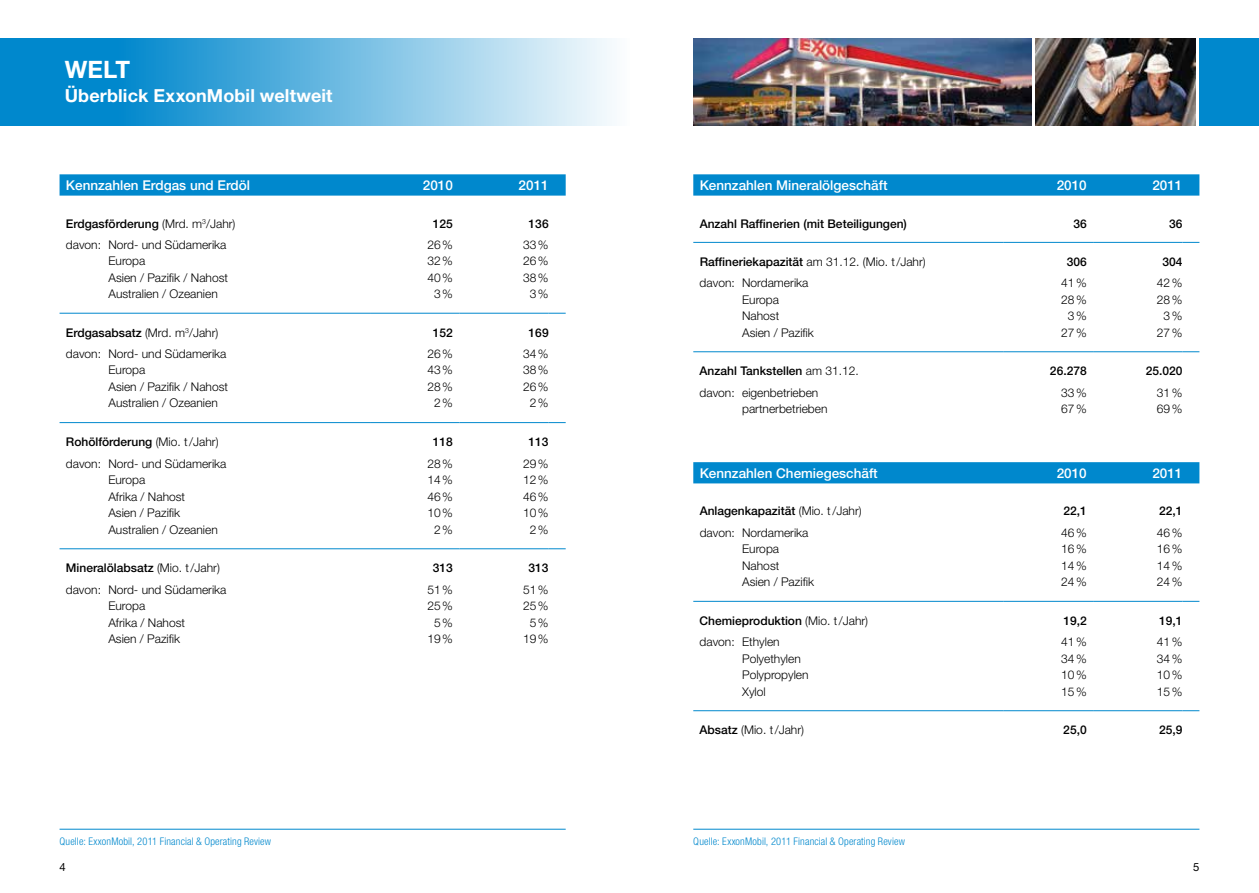
<style>
.page{position:relative;width:1259px;height:893px;background:#fff}
.page>*{position:absolute;margin:0;border:0;box-sizing:border-box;transform-origin:0 0}
.t1{font:700 24px "Helvetica Neue LT Pro";color:#fff}
.t2{font:700 18px "Helvetica Neue LT Pro";letter-spacing:.005em;color:#fff}
.t3{font:500 13.5px "Helvetica Neue LT Pro";color:#fff}
.t4{font:300 12px/16.5px "Helvetica Neue LT Pro";color:#000}
.t5{font:500 12px "Helvetica Neue LT Pro";color:#000}
.t6{font:11.25px "Helvetica Neue LT Pro";color:#000}
.t7{font:300 condensed 10.5px "Helvetica Neue LT Pro";letter-spacing:.01em;color:#0088cd}
.s1{font-weight:300}
.s2{font-weight:500}
</style>
<div class="page">
<hr style="left:693px;top:829px;width:506px;height:1px;background:#0088cd">
<hr style="left:60px;top:829px;width:506px;height:1px;background:#0088cd">
<svg style="left:693px;top:174px;width:506px;height:22px;background:#088cce"></svg>
<hr style="left:693px;top:242px;width:310px;height:1px;background:#0088cd">
<hr style="left:1003px;top:242px;width:90px;height:1px;background:#0088cd">
<hr style="left:1093px;top:242px;width:89px;height:1px;background:#0088cd">
<svg style="left:1182px;top:242px;width:17px;height:1px"></svg>
<hr style="left:693px;top:351px;width:310px;height:1px;background:#0088cd">
<hr style="left:1003px;top:351px;width:90px;height:1px;background:#0088cd">
<hr style="left:1093px;top:351px;width:89px;height:1px;background:#0088cd">
<svg style="left:1182px;top:351px;width:17px;height:1px"></svg>
<div style="left:693px;top:462px;width:506px;height:21px;background:#0088cd"></div>
<hr style="left:693px;top:601px;width:310px;height:1px;background:#0088cd">
<hr style="left:1003px;top:601px;width:90px;height:1px;background:#0088cd">
<hr style="left:1093px;top:601px;width:89px;height:1px;background:#0088cd">
<svg style="left:1182px;top:601px;width:17px;height:1px"></svg>
<hr style="left:693px;top:710px;width:310px;height:1px;background:#0088cd">
<hr style="left:1003px;top:710px;width:90px;height:1px;background:#0088cd">
<hr style="left:1093px;top:710px;width:89px;height:1px;background:#0088cd">
<svg style="left:1182px;top:710px;width:17px;height:1px"></svg>
<div style="left:1199px;top:38px;width:60px;height:87px;background:#0088cd"></div>
<img style="left:693px;top:38px;width:338px;height:87px">
<img style="left:1035px;top:38px;width:160px;height:87px">
<svg style="left:0;top:38px;width:612px;height:87px;background:#62b5df"></svg>
<svg style="left:60px;top:174px;width:506px;height:22px;background:#088bce"></svg>
<hr style="left:60px;top:313px;width:310px;height:1px;background:#0088cd">
<hr style="left:370px;top:313px;width:89px;height:1px;background:#0088cd">
<hr style="left:459px;top:313px;width:90px;height:1px;background:#0088cd">
<svg style="left:549px;top:313px;width:17px;height:1px"></svg>
<hr style="left:60px;top:422px;width:310px;height:1px;background:#0088cd">
<hr style="left:370px;top:422px;width:89px;height:1px;background:#0088cd">
<hr style="left:459px;top:422px;width:90px;height:1px;background:#0088cd">
<svg style="left:549px;top:422px;width:17px;height:1px"></svg>
<hr style="left:60px;top:548px;width:310px;height:1px;background:#0088cd">
<hr style="left:370px;top:548px;width:89px;height:1px;background:#0088cd">
<hr style="left:459px;top:548px;width:90px;height:1px;background:#0088cd">
<svg style="left:549px;top:548px;width:17px;height:1px"></svg>
<h1 class="t1" style="left:65px;top:55px;width:67px">Welt</h1>
<h2 class="t2" style="left:65px;top:85px;width:269px">Überblick ExxonMobil weltweit</h2>
<p class="t3" style="left:66px;top:177px;width:186px">Kennzahlen Erdgas und Erdöl</p>
<p class="t3" style="left:423px;top:177px;width:32px">2010</p>
<p class="t3" style="left:518px;top:177px;width:32px">2011</p>
<p class="t5" style="left:66px;top:216px;width:171px">Erdgasförderung <span class="s1">(Mrd. m</span><sup>3</sup><span class="s1">/Jahr)</span></p>
<p class="t5" style="left:433px;top:216px;width:22px">125</p>
<p class="t5" style="left:528px;top:216px;width:22px">136</p>
<p class="t4" style="left:108px;top:236px;width:121px;text-indent:-43px">davon: Nord- und Südamerika<br>Europa<br>Asien / Pazifik / Nahost<br>Australien / Ozeanien</p>
<p class="t4" style="left:427px;top:236px;width:27px;text-align:center">26%<br>32%<br>40%<br>3%</p>
<p class="t4" style="left:523px;top:236px;width:27px;text-align:center">33%<br>26%<br>38%<br>3%</p>
<p class="t5" style="left:66px;top:325px;width:154px">Erdgasabsatz <span class="s1">(Mrd. m</span><sup>3</sup><span class="s1">/Jahr)</span></p>
<p class="t5" style="left:433px;top:325px;width:22px">152</p>
<p class="t5" style="left:528px;top:325px;width:22px">169</p>
<p class="t4" style="left:108px;top:345px;width:121px;text-indent:-43px">davon: Nord- und Südamerika<br>Europa<br>Asien / Pazifik / Nahost<br>Australien / Ozeanien</p>
<p class="t4" style="left:427px;top:345px;width:27px;text-align:center">26%<br>43%<br>28%<br>2%</p>
<p class="t4" style="left:523px;top:345px;width:27px;text-align:center">34%<br>38%<br>26%<br>2%</p>
<p class="t5" style="left:66px;top:435px;width:154px">Rohölförderung <span class="s1">(Mio. t/Jahr)</span></p>
<p class="t5" style="left:433px;top:435px;width:22px">118</p>
<p class="t5" style="left:528px;top:435px;width:22px">113</p>
<p class="t4" style="left:108px;top:455px;width:120px;text-indent:-43px">davon: Nord- und Südamerika<br>Europa<br>Afrika / Nahost<br>Asien / Pazifik<br>Australien / Ozeanien</p>
<p class="t4" style="left:427px;top:455px;width:27px;text-align:center">28%<br>14%<br>46%<br>10%<br>2%</p>
<p class="t4" style="left:523px;top:455px;width:27px;text-align:center">29%<br>12%<br>46%<br>10%<br>2%</p>
<p class="t5" style="left:66px;top:561px;width:155px">Mineralölabsatz <span class="s1">(Mio. t/Jahr)</span></p>
<p class="t5" style="left:433px;top:561px;width:22px">313</p>
<p class="t5" style="left:528px;top:561px;width:22px">313</p>
<p class="t4" style="left:108px;top:581px;width:120px;text-indent:-43px">davon: Nord- und Südamerika<br>Europa<br>Afrika / Nahost<br>Asien / Pazifik</p>
<p class="t4" style="left:427px;top:581px;width:27px;text-align:center">51%<br>25%<br>5%<br>19%</p>
<p class="t4" style="left:523px;top:581px;width:27px;text-align:center">51%<br>25%<br>5%<br>19%</p>
<p class="t7" style="left:60px;top:835px;width:213px">Quelle: ExxonMobil, 2011 Financial &amp; Operating Review</p>
<p class="t3" style="left:699px;top:177px;width:189px">Kennzahlen Mineralölgeschäft</p>
<p class="t3" style="left:1056px;top:177px;width:32px">2010</p>
<p class="t3" style="left:1152px;top:177px;width:32px">2011</p>
<p class="t5" style="left:699px;top:216px;width:209px">Anzahl Raffinerien (mit Beteiligungen)</p>
<p class="t5" style="left:1073px;top:216px;width:15px">36</p>
<p class="t5" style="left:1169px;top:216px;width:15px">36</p>
<p class="t4" style="left:699px;top:253px;width:228px"><span class="s2">Raffineriekapazität</span> am 31.12. (Mio. t/Jahr)</p>
<p class="t5" style="left:1066px;top:254px;width:22px">306</p>
<p class="t5" style="left:1162px;top:254px;width:22px">304</p>
<p class="t4" style="left:742px;top:274px;width:73px;text-indent:-43px">davon: Nordamerika<br>Europa<br>Nahost<br>Asien / Pazifik</p>
<p class="t4" style="left:1061px;top:274px;width:27px;text-align:center">41%<br>28%<br>3%<br>27%</p>
<p class="t4" style="left:1157px;top:274px;width:27px;text-align:center">42%<br>28%<br>3%<br>27%</p>
<p class="t5" style="left:699px;top:364px;width:161px">Anzahl Tankstellen <span class="s1">am 31.12.</span></p>
<p class="t5" style="left:1050px;top:364px;width:38px">26.278</p>
<p class="t5" style="left:1145px;top:364px;width:38px">25.020</p>
<p class="t4" style="left:742px;top:384px;width:87px;text-indent:-43px">davon: eigenbetrieben partnerbetrieben</p>
<p class="t4" style="left:1061px;top:384px;width:27px">33%<br>67%</p>
<p class="t4" style="left:1156px;top:384px;width:27px">31%<br>69%</p>
<p class="t3" style="left:699px;top:465px;width:180px">Kennzahlen Chemiegeschäft</p>
<p class="t3" style="left:1056px;top:465px;width:32px">2010</p>
<p class="t3" style="left:1152px;top:465px;width:32px">2011</p>
<p class="t5" style="left:699px;top:504px;width:163px">Anlagenkapazität <span class="s1">(Mio. t/Jahr)</span></p>
<p class="t5" style="left:1063px;top:504px;width:25px">22,1</p>
<p class="t5" style="left:1159px;top:504px;width:25px">22,1</p>
<p class="t4" style="left:742px;top:524px;width:73px;text-indent:-43px">davon: Nordamerika<br>Europa<br>Nahost<br>Asien / Pazifik</p>
<p class="t4" style="left:1061px;top:524px;width:27px;text-align:justify">46% 16% 14% 24%</p>
<p class="t4" style="left:1157px;top:524px;width:27px;text-align:justify">46% 16% 14% 24%</p>
<p class="t5" style="left:699px;top:614px;width:170px">Chemieproduktion <span class="s1">(Mio. t/Jahr)</span></p>
<p class="t5" style="left:1063px;top:614px;width:25px">19,2</p>
<p class="t5" style="left:1159px;top:614px;width:25px">19,1</p>
<p class="t4" style="left:742px;top:634px;width:68px;text-indent:-43px">davon: Ethylen<br>Polyethylen<br>Polypropylen<br>Xylol</p>
<p class="t4" style="left:1061px;top:634px;width:27px;text-align:justify">41% 34% 10% 15%</p>
<p class="t4" style="left:1156px;top:634px;width:27px;text-align:justify">41% 34% 10% 15%</p>
<p class="t4" style="left:699px;top:721px;width:106px"><span class="s2">Absatz</span> (Mio. t/Jahr)</p>
<p class="t5" style="left:1063px;top:723px;width:25px">25,0</p>
<p class="t5" style="left:1159px;top:723px;width:25px">25,9</p>
<p class="t7" style="left:693px;top:835px;width:213px">Quelle: ExxonMobil, 2011 Financial &amp; Operating Review</p>
<p class="t6" style="left:59px;top:860px;width:8px">4</p>
<p class="t6" style="left:1193px;top:860px;width:8px">5</p>
</div>
